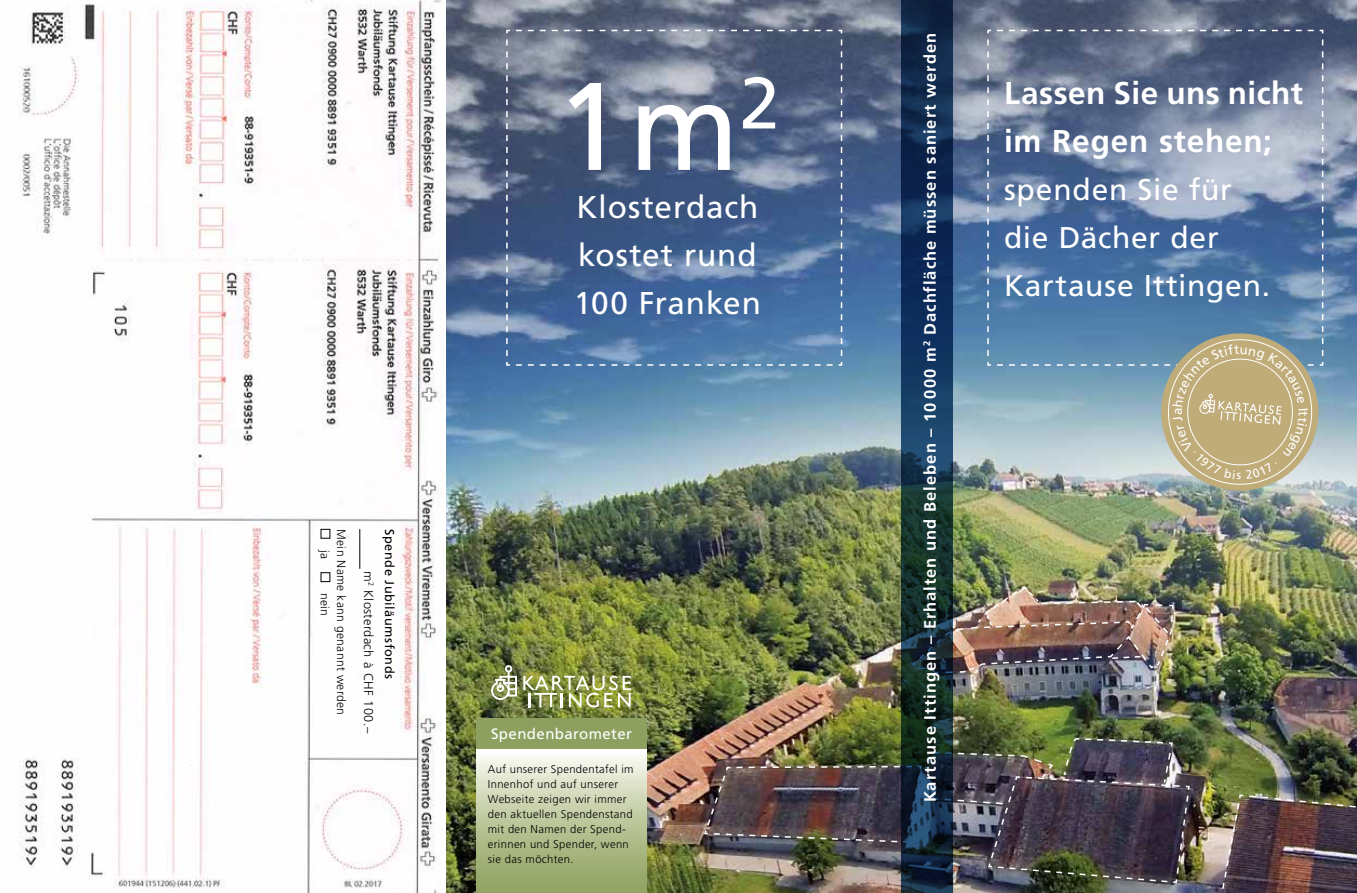
<style>
.page{position:relative;width:1357px;height:893px;background:#fff}
.page>*{position:absolute;margin:0;border:0;box-sizing:border-box;transform-origin:0 0}
.t1{font:124.5px "Frutiger";color:#fff}
.t2{font:31.5px/48px "Frutiger";letter-spacing:.025em;color:#fff}
.t3{font:700 31.5px/48px "Frutiger";letter-spacing:.02em;color:#fff}
.t4{font:30px/48px "Frutiger";letter-spacing:.025em;color:#fff}
.t5{font:700 16.5px "Frutiger";letter-spacing:.06em;color:#fff}
.t6{font:15px "Frutiger";letter-spacing:.025em;color:#fff}
.t7{font:300 12.75px/21px "Frutiger";letter-spacing:.03em;color:#000}
.t8{font:300 12px/16.5px "Frutiger";letter-spacing:.03em;color:#000}
.t9{font:300 11.25px/15px "Frutiger";letter-spacing:.03em;color:#000}
.s1{font-weight:400}
</style>
<div class="page">
<img style="left:446px;top:0;width:910px;height:893px">
<img style="left:18px;top:0;width:424px;height:893px">
<svg style="left:986px;top:29px;width:338px;height:337px;background:#768eab"></svg>
<svg style="left:505px;top:29px;width:338px;height:337px;background:#536b90"></svg>
<div style="left:476px;top:718px;width:170px;height:32px;background:#8da05f"></div>
<div style="left:476px;top:750px;width:170px;height:143px;background:linear-gradient(to bottom,#f8f9f0,#899c56)"></div>
<hr style="left:359px;top:529px;width:1px;height:40px;background:#000">
<div style="left:321px;top:529px;width:9px;height:9px;border:1px solid #000"></div>
<div style="left:321px;top:572px;width:9px;height:10px;border:1px solid #000"></div>
<div style="left:505px;top:665px;width:7px;height:7px;border:2px solid #fff;border-radius:50%"></div>
<img style="left:491px;top:671px;width:140px;height:36px">
<img style="left:703px;top:727px;width:487px;height:157px">
<img style="left:1219px;top:793px;width:137px;height:100px">
<img style="left:953px;top:585px;width:221px;height:89px">
<svg style="left:901px;top:0;width:52px;height:893px;background:#132f45"></svg>
<svg style="left:994px;top:30px;width:329px;height:464px;background:#7a8ea3"></svg>
<p class="t8" style="left:349px;top:550px;width:166px;text-indent:-21px;rotate:90deg">Mein Name kann genannt werden ja</p>
<p class="t8" style="left:333px;top:593px;width:25px;rotate:90deg">nein</p>
<p class="t7" style="left:400px;top:571px;width:164px;text-indent:-42px;rotate:90deg"><span class="s1">Spende Jubiläumsfonds<br></span>m<sup>2</sup> Klosterdach à CHF 100.–</p>
<h1 class="t1" style="left:555px;top:54px;width:226px">1m<sup>2</sup></h1>
<h2 class="t2" style="left:574px;top:183px;width:189px">Klosterdach kostet rund<br>100 Franken</h2>
<h3 class="t6" style="left:491px;top:725px;width:142px">Spendenbarometer</h3>
<p class="t9" style="left:488px;top:762px;width:147px">Auf unserer Spendentafel im<br>Innenhof und auf unserer<br>Webseite zeigen wir immer den aktuellen Spendenstand mit den Namen der Spend&shy;erinnen und Spender, wenn sie das möchten.</p>
<h3 class="t5" style="left:920px;top:802px;width:771px;rotate:-90deg">Kartause Ittingen – Erhalten und Beleben – 10 000 m<sup>2</sup> Dachfläche müssen saniert werden</h3>
<h2 class="t3" style="left:1004px;top:70px;width:300px">Lassen Sie uns nicht im Regen stehen;</h2>
<h3 class="t4" style="left:1004px;top:166px;width:267px">spenden Sie für die Dächer der<br>Kartause Ittingen.</h3>
</div>
